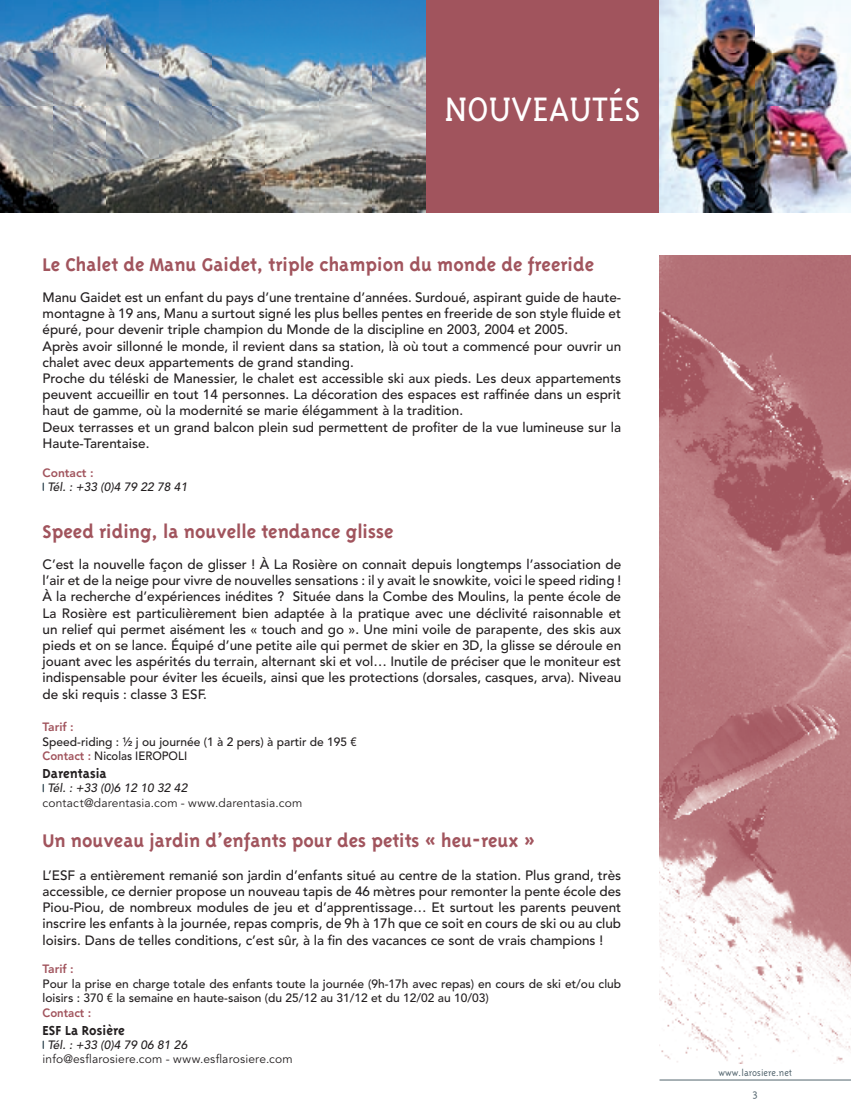
<style>
.page{position:relative;width:851px;height:1106px;background:#fff}
.page>*{position:absolute;margin:0;border:0;box-sizing:border-box;transform-origin:0 0}
.t1{font:300 39px "Triplex Serif";color:#fff}
.t2{font:700 21px "Triplex";color:#a1545d}
.t3{font:700 15px "Triplex";color:#231f20}
.t4{font:500 13.5px/16.2px "Avenir LT Std";color:#231f20;text-align:justify}
.t5{font:500 12px/14.4px "Avenir LT Std";color:#231f20}
.t6{font:12px "Avenir LT Std";letter-spacing:.015em;color:#231f20}
.t7{font:italic 500 12px "Avenir LT Std";color:#231f20}
.t8{font:800 12px "Avenir LT Std";color:#a1545d}
.t9{font:800 12px "Avenir LT Std";color:#a1545d;scale:.95 1}
.t10{font:300 12px "Triplex";color:#53656e}
.t11{font:300 10.5px "Triplex";color:#53656e}
.s1{font-weight:800;color:#a1545d}
</style>
<div class="page">
<hr style="left:659px;top:1079px;width:191px;height:1px;background:#53656e">
<div style="left:425px;top:0;width:234px;height:213px;background:#a1545d"></div>
<img style="left:0;top:0;width:425px;height:213px">
<img style="left:659px;top:255px;width:191px;height:808px">
<img style="left:659px;top:0;width:191px;height:213px">
<h1 class="t1" style="left:444px;top:88px;width:198px">NOUVEAUTÉS</h1>
<h2 class="t2" style="left:43px;top:253px;width:553px">Le Chalet de Manu Gaidet, triple champion du monde de freeride</h2>
<p class="t4" style="left:43px;top:289px;width:580px;text-align:left">Manu Gaidet est un enfant du pays d’une trentaine d’années. Surdoué, aspirant guide de haute&shy;montagne à 19 ans, Manu a surtout signé les plus belles pentes en freeride de son style fluide et épuré, pour devenir triple champion du Monde de la discipline en 2003, 2004 et 2005.<br>Après avoir sillonné le monde, il revient dans sa station, là où tout a commencé pour ouvrir un chalet avec deux appartements de grand standing.<br>Proche du téléski de Manessier, le chalet est accessible ski aux pieds. Les deux appartements peuvent accueillir en tout 14 personnes. La décoration des espaces est raffinée dans un esprit haut de gamme, où la modernité se marie élégamment à la tradition.<br>Deux terrasses et un grand balcon plein sud permettent de profiter de la vue lumineuse sur la Haute-Tarentaise.</p>
<p class="t8" style="left:43px;top:465px;width:53px">Contact :</p>
<p class="t7" style="left:47px;top:480px;width:141px">Tél. : +33 (0)4 79 22 78 41</p>
<h2 class="t2" style="left:43px;top:520px;width:352px">Speed riding, la nouvelle tendance glisse</h2>
<p class="t4" style="left:43px;top:556px;width:580px">C’est la nouvelle façon de glisser ! À La Rosière on connait depuis longtemps l’association de l’air et de la neige pour vivre de nouvelles sensations : il y avait le snowkite, voici le speed riding !<br>À la recherche d’expériences inédites ? Située dans la Combe des Moulins, la pente école de La Rosière est particulièrement bien adaptée à la pratique avec une déclivité raisonnable et un relief qui permet aisément les « touch and go ». Une mini voile de parapente, des skis aux pieds et on se lance. Équipé d’une petite aile qui permet de skier en 3D, la glisse se déroule en jouant avec les aspérités du terrain, alternant ski et vol… Inutile de préciser que le moniteur est indispensable pour éviter les écueils, ainsi que les protections (dorsales, casques, arva). Niveau de ski requis : classe 3 ESF.</p>
<p class="t8" style="left:43px;top:720px;width:33px">Tarif :</p>
<p class="t5" style="left:43px;top:734px;width:316px">Speed-riding : ½ j ou journée (1 à 2 pers) à partir de 195 €<br><span class="s1">Contact :</span> Nicolas IEROPOLI</p>
<p class="t3" style="left:43px;top:764px;width:66px">Darentasia</p>
<p class="t7" style="left:47px;top:781px;width:141px">Tél. : +33 (0)6 12 10 32 42</p>
<p class="t6" style="left:43px;top:795px;width:261px">contact@darentasia.com - www.darentasia.com</p>
<h2 class="t2" style="left:43px;top:829px;width:494px">Un nouveau jardin d’enfants pour des petits « heu-reux »</h2>
<p class="t4" style="left:43px;top:867px;width:580px">L’ESF a entièrement remanié son jardin d’enfants situé au centre de la station. Plus grand, très accessible, ce dernier propose un nouveau tapis de 46 mètres pour remonter la pente école des Piou-Piou, de nombreux modules de jeu et d’apprentissage… Et surtout les parents peuvent inscrire les enfants à la journée, repas compris, de 9h à 17h que ce soit en cours de ski ou au club loisirs. Dans de telles conditions, c’est sûr, à la fin des vacances ce sont de vrais champions !</p>
<p class="t8" style="left:43px;top:962px;width:33px">Tarif :</p>
<p class="t5" style="left:43px;top:976px;width:580px">Pour la prise en charge totale des enfants toute la journée (9h-17h avec repas) en cours de ski et/ou club loisirs : 370 € la semaine en haute-saison (du 25/12 au 31/12 et du 12/02 au 10/03)</p>
<p class="t9" style="left:43px;top:1005px;width:53px">Contact :</p>
<p class="t3" style="left:43px;top:1021px;width:84px">ESF La Rosière</p>
<p class="t7" style="left:47px;top:1038px;width:141px">Tél. : +33 (0)4 79 06 81 26</p>
<p class="t6" style="left:43px;top:1052px;width:252px">info@esflarosiere.com - www.esflarosiere.com</p>
<p class="t11" style="left:718px;top:1066px;width:75px">www.larosiere.net</p>
<p class="t10" style="left:752px;top:1087px;width:7px">3</p>
</div>
